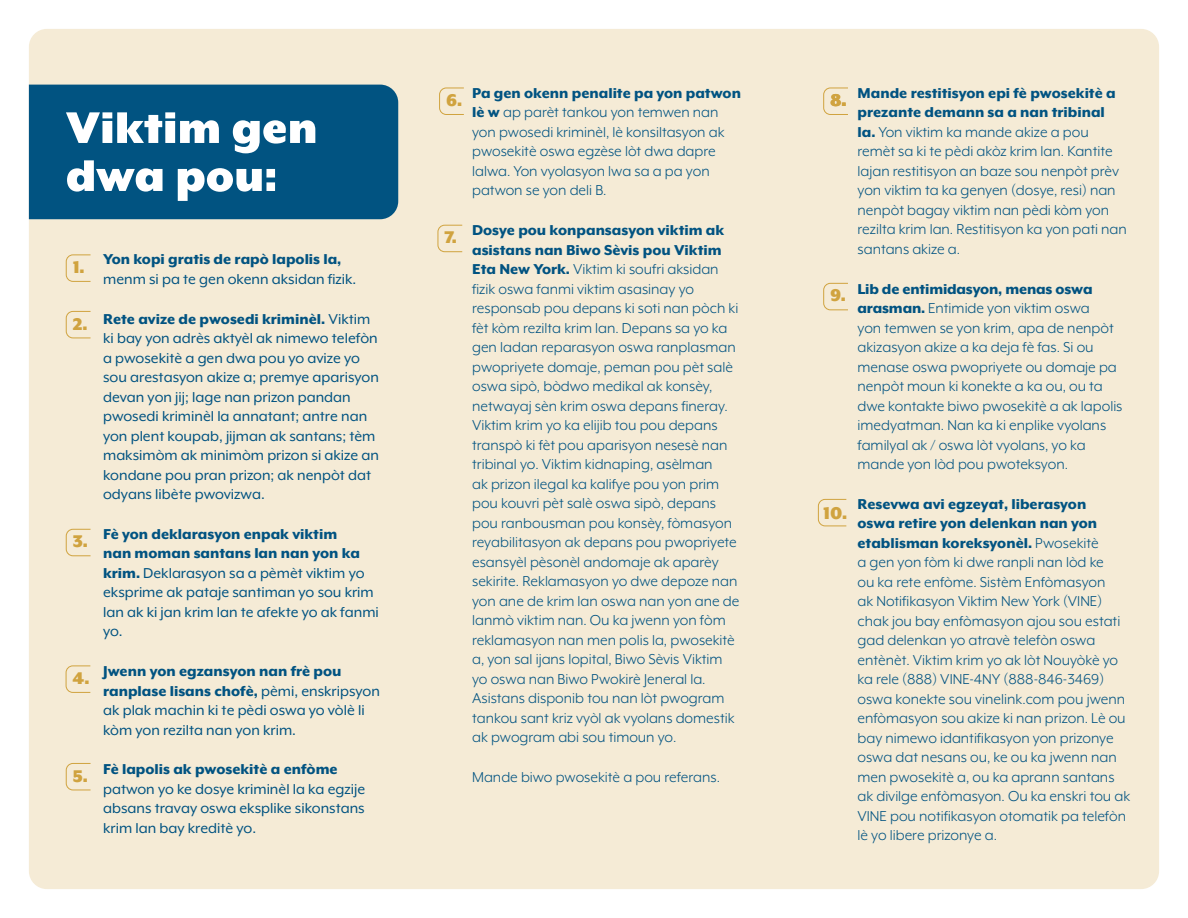
<style>
.page{position:relative;width:1188px;height:918px;background:#fff}
.page>*{position:absolute;margin:0;border:0;box-sizing:border-box;transform-origin:0 0}
.t1{font:900 51px/48px "Mr Eaves XL Mod OT";color:#fff}
.t2{font:900 19.5px "Mr Eaves XL Mod OT";color:#d0a33f}
.t3{font:16.5px/19.5px "Mr Eaves XL Mod OT";color:#015381}
.t4{font:16.5px/19.5px "Mr Eaves XL Mod OT";color:#015381}
.s1{font-weight:800}
</style>
<div class="page">
<div style="left:29px;top:29px;width:1130px;height:860px;background:#f5ebd6;border-radius:18px"></div>
<div style="left:29px;top:85px;width:369px;height:134px;background:#015381"></div>
<svg style="left:65px;top:254px;width:26px;height:28px"></svg>
<svg style="left:65px;top:311px;width:26px;height:28px"></svg>
<svg style="left:65px;top:665px;width:26px;height:28px"></svg>
<svg style="left:65px;top:763px;width:26px;height:28px"></svg>
<svg style="left:65px;top:529px;width:26px;height:28px"></svg>
<svg style="left:439px;top:87px;width:25px;height:28px"></svg>
<svg style="left:437px;top:224px;width:26px;height:28px"></svg>
<svg style="left:823px;top:87px;width:25px;height:28px"></svg>
<svg style="left:823px;top:283px;width:25px;height:28px"></svg>
<svg style="left:818px;top:499px;width:29px;height:28px"></svg>
<p class="t1" style="left:66px;top:103px;width:253px">Viktim gen dwa pou:</p>
<p class="t2" style="left:73px;top:256px;width:13px">1.</p>
<p class="t2" style="left:73px;top:313px;width:16px">2.</p>
<p class="t2" style="left:73px;top:531px;width:17px">3.</p>
<p class="t2" style="left:73px;top:667px;width:19px">4.</p>
<p class="t2" style="left:73px;top:765px;width:17px">5.</p>
<p class="t4" style="left:103px;top:250px;width:255px"><span class="s1">Yon kopi gratis de rapò lapolis la, </span>menm si pa te gen okenn aksidan fizik.</p>
<p class="t4" style="left:103px;top:309px;width:277px"><span class="s1">Rete avize de pwosedi kriminèl.</span> Viktim ki bay yon adrès aktyèl ak nimewo telefòn a pwosekitè a gen dwa pou yo avize yo sou arestasyon akize a; premye aparisyon devan yon jij; lage nan prizon pandan pwosedi kriminèl la annatant; antre nan yon plent koupab, jijman ak santans; tèm maksimòm ak minimòm prizon si akize an kondane pou pran prizon; ak nenpòt dat odyans libète pwovizwa.</p>
<p class="t4" style="left:103px;top:524px;width:277px"><span class="s1">Fè yon deklarasyon enpak viktim<br>nan moman santans lan nan yon ka krim.</span> Deklarasyon sa a pèmèt viktim yo eksprime ak pataje santiman yo sou krim lan ak ki jan krim lan te afekte yo ak fanmi yo.</p>
<p class="t4" style="left:103px;top:661px;width:278px"><span class="s1">Jwenn yon egzansyon nan frè pou ranplase lisans chofè,</span> pèmi, enskripsyon ak plak machin ki te pèdi oswa yo vòlè li kòm yon rezilta nan yon krim.</p>
<p class="t4" style="left:103px;top:760px;width:264px"><span class="s1">Fè lapolis ak pwosekitè a enfòme </span>patwon yo ke dosye kriminèl la ka egzije absans travay oswa eksplike sikonstans krim lan bay kreditè yo.</p>
<p class="t2" style="left:446px;top:89px;width:18px">6.</p>
<p class="t2" style="left:444px;top:227px;width:14px">7.</p>
<p class="t3" style="left:472px;top:83px;width:270px"><span class="s1">Pa gen okenn penalite pa yon patwon lè w</span> ap parèt tankou yon temwen nan yon pwosedi kriminèl, lè konsiltasyon ak pwosekitè oswa egzèse lòt dwa dapre lalwa. Yon vyolasyon lwa sa a pa yon patwon se yon deli B.</p>
<p class="t3" style="left:472px;top:220px;width:269px"><span class="s1">Dosye pou konpansasyon viktim ak asistans nan Biwo Sèvis pou Viktim Eta New York.</span> Viktim ki soufri aksidan fizik oswa fanmi viktim asasinay yo responsab pou depans ki soti nan pòch ki fèt kòm rezilta krim lan. Depans sa yo ka gen ladan reparasyon oswa ranplasman pwopriyete domaje, peman pou pèt salè oswa sipò, bòdwo medikal ak konsèy, netwayaj sèn krim oswa depans fineray.<br>Viktim krim yo ka elijib tou pou depans transpò ki fèt pou aparisyon nesesè nan tribinal yo. Viktim kidnaping, asèlman<br>ak prizon ilegal ka kalifye pou yon prim pou kouvri pèt salè oswa sipò, depans pou ranbousman pou konsèy, fòmasyon reyabilitasyon ak depans pou pwopriyete esansyèl pèsonèl andomaje ak aparèy sekirite. Reklamasyon yo dwe depoze nan yon ane de krim lan oswa nan yon ane de lanmò viktim nan. Ou ka jwenn yon fòm reklamasyon nan men polis la, pwosekitè a, yon sal ijans lopital, Biwo Sèvis Viktim yo oswa nan Biwo Pwokirè Jeneral la.<br>Asistans disponib tou nan lòt pwogram tankou sant kriz vyòl ak vyolans domestik ak pwogram abi sou timoun yo.</p>
<p class="t3" style="left:472px;top:767px;width:249px">Mande biwo pwosekitè a pou referans.</p>
<p class="t2" style="left:830px;top:89px;width:18px">8.</p>
<p class="t2" style="left:830px;top:285px;width:17px">9.</p>
<p class="t2" style="left:823px;top:502px;width:26px">10.</p>
<p class="t3" style="left:858px;top:83px;width:271px"><span class="s1">Mande restitisyon epi fè pwosekitè a prezante demann sa a nan tribinal la.</span> Yon viktim ka mande akize a pou remèt sa ki te pèdi akòz krim lan. Kantite lajan restitisyon an baze sou nenpòt prèv yon viktim ta ka genyen (dosye, resi) nan nenpòt bagay viktim nan pèdi kòm yon rezilta krim lan. Restitisyon ka yon pati nan santans akize a.</p>
<p class="t3" style="left:858px;top:279px;width:267px"><span class="s1">Lib de entimidasyon, menas oswa arasman.</span> Entimide yon viktim oswa<br>yon temwen se yon krim, apa de nenpòt akizasyon akize a ka deja fè fas. Si ou menase oswa pwopriyete ou domaje pa nenpòt moun ki konekte a ka ou, ou ta dwe kontakte biwo pwosekitè a ak lapolis imedyatman. Nan ka ki enplike vyolans familyal ak / oswa lòt vyolans, yo ka mande yon lòd pou pwoteksyon.</p>
<p class="t3" style="left:858px;top:494px;width:274px"><span class="s1">Resevwa avi egzeyat, liberasyon<br>oswa retire yon delenkan nan yon etablisman koreksyonèl.</span> Pwosekitè<br>a gen yon fòm ki dwe ranpli nan lòd ke<br>ou ka rete enfòme. Sistèm Enfòmasyon<br>ak Notifikasyon Viktim New York (VINE) chak jou bay enfòmasyon ajou sou estati gad delenkan yo atravè telefòn oswa entènèt. Viktim krim yo ak lòt Nouyòkè yo ka rele (888) VINE-4NY (888-846-3469) oswa konekte sou vinelink.com pou jwenn enfòmasyon sou akize ki nan prizon. Lè ou bay nimewo idantifikasyon yon prizonye oswa dat nesans ou, ke ou ka jwenn nan men pwosekitè a, ou ka aprann santans ak divilge enfòmasyon. Ou ka enskri tou ak VINE pou notifikasyon otomatik pa telefòn lè yo libere prizonye a.</p>
</div>
